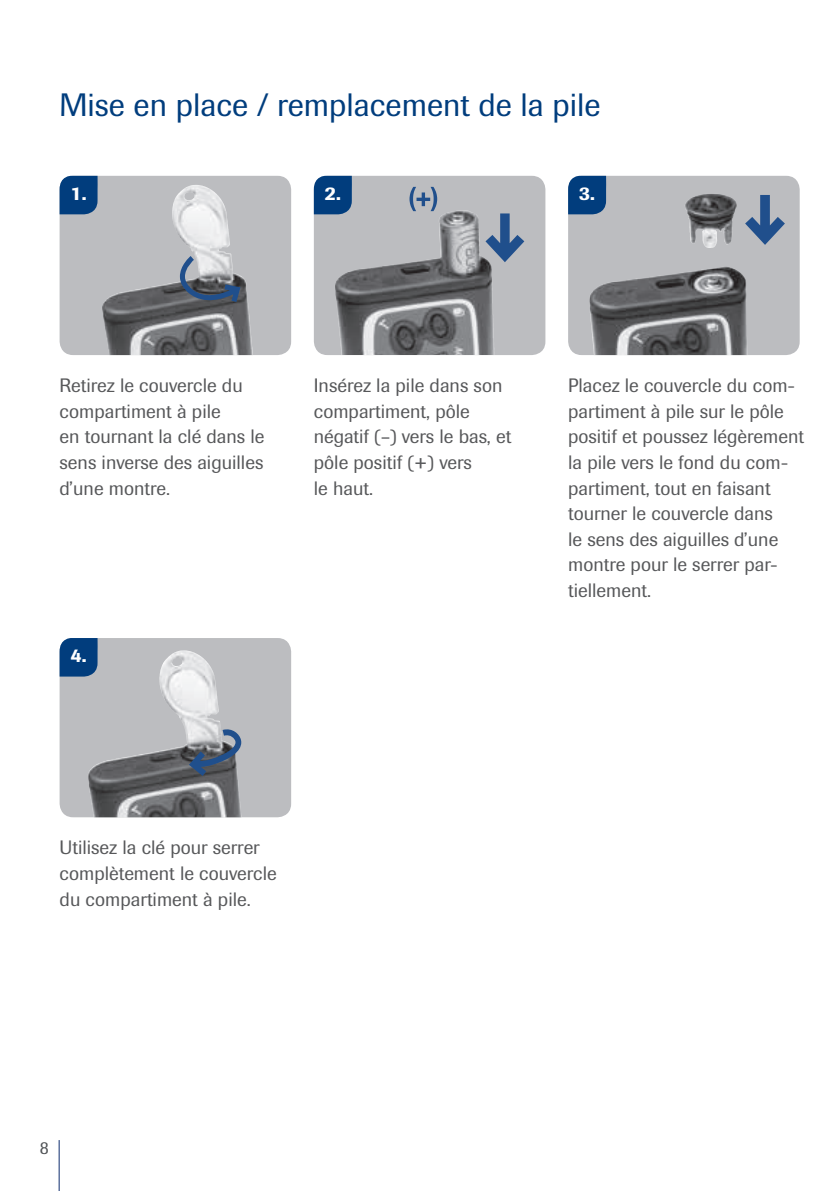
<style>
.page{position:relative;width:840px;height:1191px;background:#fff}
.page>*{position:absolute;margin:0;border:0;box-sizing:border-box;transform-origin:0 0}
.t1{font:32px "Imago Pro";color:#013d7d}
.t2{font:19.2px/25.6px "Imago Pro";color:#57585a}
.t3{font:500 19.2px "Imago Pro";color:#fff}
.t4{font:18px "Imago Pro";color:#505356}
</style>
<div class="page">
<hr style="left:59px;top:1140px;width:1px;height:51px;background:#0d2c6e">
<svg style="left:60px;top:176px;width:231px;height:179px;background:#abacae"></svg>
<img style="left:172px;top:185px;width:25px;height:78px">
<svg style="left:60px;top:176px;width:38px;height:38px"></svg>
<svg style="left:180px;top:256px;width:60px;height:50px;background:#7b8491"></svg>
<div style="left:314px;top:176px;width:231px;height:179px;background:#bcbdc0;border-radius:14px"></div>
<img style="left:335px;top:210px;width:159px;height:145px">
<svg style="left:314px;top:176px;width:38px;height:38px"></svg>
<svg style="left:485px;top:213px;width:39px;height:49px"></svg>
<svg style="left:409px;top:187px;width:28px;height:24px"></svg>
<svg style="left:567px;top:176px;width:232px;height:179px;background:#9fa0a2"></svg>
<img style="left:684px;top:193px;width:40px;height:55px">
<svg style="left:567px;top:176px;width:39px;height:38px"></svg>
<svg style="left:744px;top:195px;width:40px;height:50px;background:#7e91ab"></svg>
<svg style="left:60px;top:638px;width:231px;height:179px;background:#acadb0"></svg>
<img style="left:159px;top:650px;width:26px;height:80px">
<svg style="left:60px;top:638px;width:38px;height:38px"></svg>
<svg style="left:189px;top:727px;width:52px;height:49px;background:#758090"></svg>
<h1 class="t1" style="left:60px;top:84px;width:542px">Mise en place / remplacement de la pile</h1>
<p class="t3" style="left:70px;top:181px;width:17px">1.</p>
<p class="t3" style="left:324px;top:181px;width:17px">2.</p>
<p class="t3" style="left:578px;top:181px;width:17px">3.</p>
<p class="t2" style="left:60px;top:372px;width:206px">Retirez le couvercle du compartiment à pile<br>en tournant la clé dans le sens inverse des aiguilles d’une montre.</p>
<p class="t2" style="left:314px;top:372px;width:199px">Insérez la pile dans son compartiment, pôle négatif (–) vers le bas, et pôle positif (+) vers<br>le haut.</p>
<p class="t2" style="left:567px;top:372px;width:237px">Placez le couvercle du com&shy;partiment à pile sur le pôle positif et poussez légèrement la pile vers le fond du com&shy;partiment, tout en faisant tourner le couvercle dans<br>le sens des aiguilles d’une montre pour le serrer par&shy;tiellement.</p>
<p class="t3" style="left:70px;top:643px;width:17px">4.</p>
<p class="t2" style="left:60px;top:834px;width:218px">Utilisez la clé pour serrer complètement le couvercle du compartiment à pile.</p>
<p class="t4" style="left:40px;top:1135px;width:10px">8</p>
</div>
